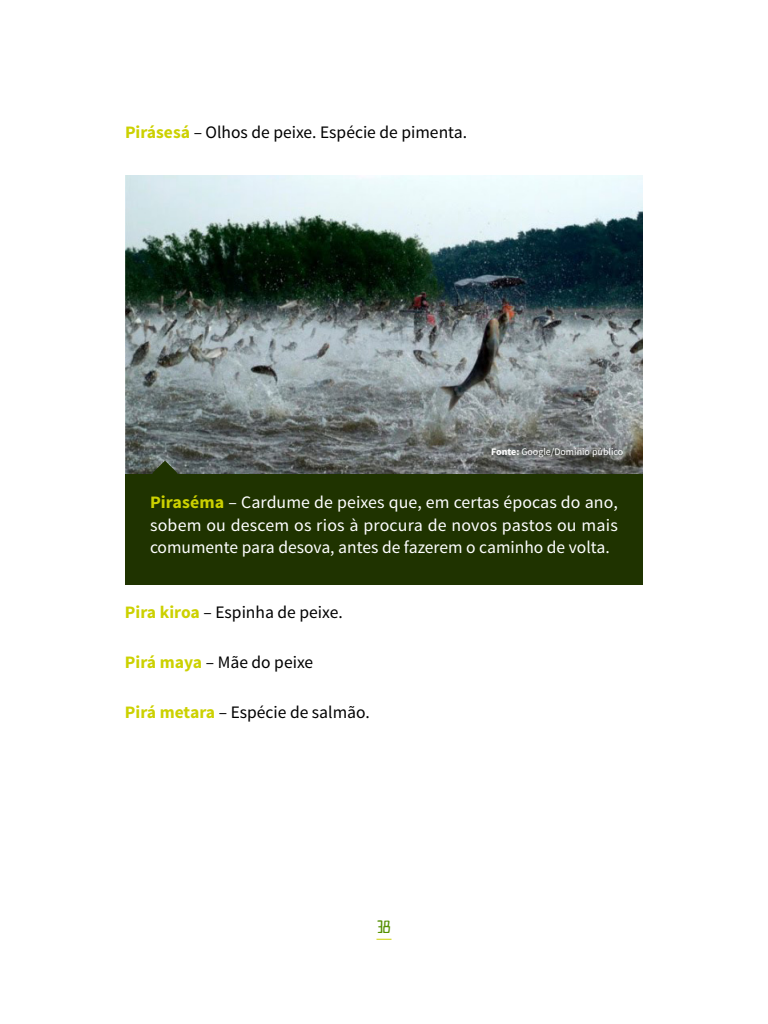
<style>
.page{position:relative;width:768px;height:1024px;background:#fff}
.page>*{position:absolute;margin:0;border:0;box-sizing:border-box;transform-origin:0 0}
.t1{font:17.5px/22.5px "Source Sans Pro";color:#fff;text-align:justify}
.t2{font:17.5px "Source Sans Pro";color:#000}
.t3{font:17.5px "TIPASSIM";color:#548f00}
.t4{font:10px "Source Sans Pro";color:#fff}
.s1{font-weight:700;color:#ccd100}
.s2{font-weight:700}
</style>
<div class="page">
<svg style="left:376px;top:939px;width:16px;height:1px"></svg>
<div style="left:125px;top:390px;width:518px;height:195px;background:#1f3300"></div>
<img style="left:125px;top:175px;width:518px;height:299px">
<svg style="left:152px;top:461px;width:26px;height:13px"></svg>
<p class="t2" style="left:125px;top:121px;width:344px"><span class="s1">Pirásesá</span> – Olhos de peixe. Espécie de pimenta.</p>
<p class="t4" style="left:491px;top:445px;width:134px"><span class="s2">Fonte:</span> Google/Domínio público</p>
<p class="t1" style="left:150px;top:491px;width:469px"><span class="s1">Piraséma</span> – Cardume de peixes que, em certas épocas do ano, sobem ou descem os rios à procura de novos pastos ou mais comumente para desova, antes de fazerem o caminho de volta.</p>
<p class="t2" style="left:125px;top:601px;width:219px"><span class="s1">Pira kiroa</span> – Espinha de peixe.</p>
<p class="t2" style="left:125px;top:651px;width:190px"><span class="s1">Pirá maya</span> – Mãe do peixe</p>
<p class="t2" style="left:125px;top:701px;width:246px"><span class="s1">Pirá metara</span> – Espécie de salmão.</p>
<p class="t3" style="left:377px;top:917px;width:15px">38</p>
</div>
